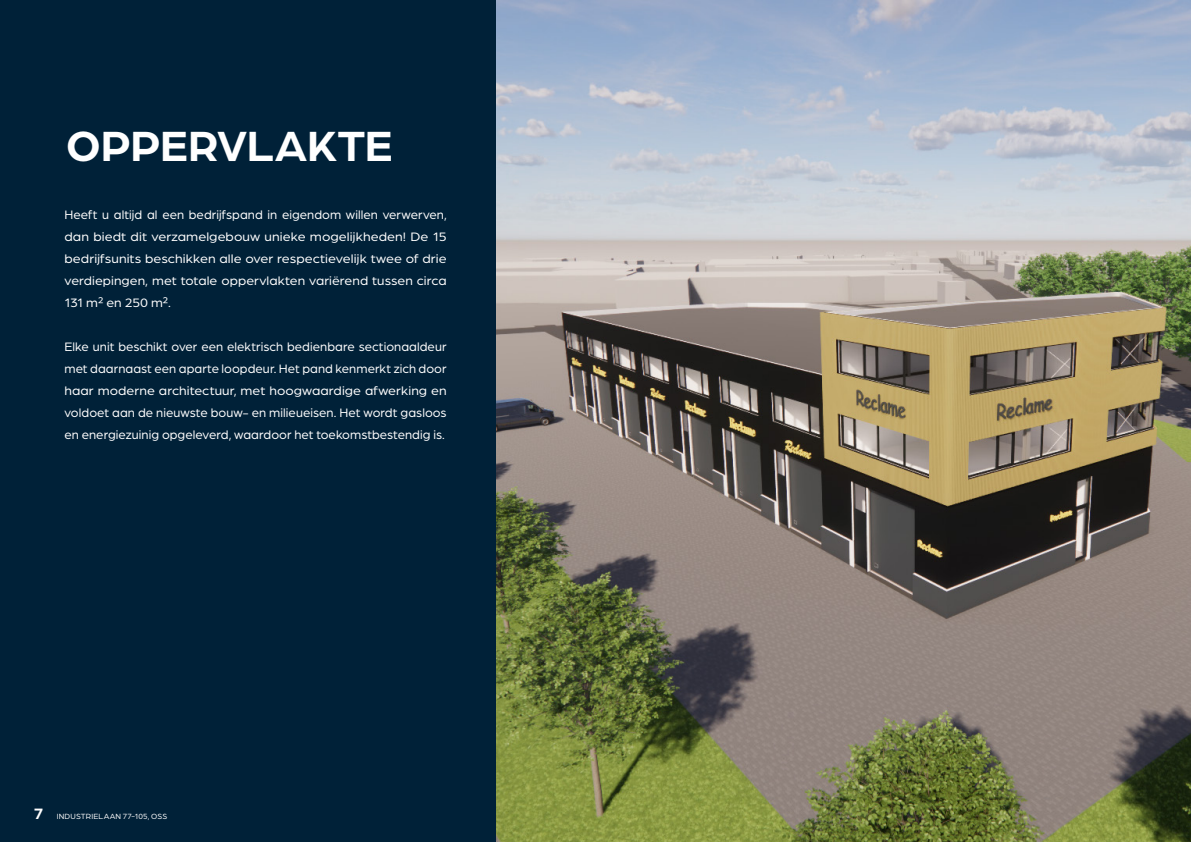
<style>
.page{position:relative;width:1191px;height:842px;background:#fff}
.page>*{position:absolute;margin:0;border:0;box-sizing:border-box;transform-origin:0 0}
.Koppen_groot_wit{font:700 45px "Arboria";letter-spacing:-.005em;color:#fff}
.Broodtekst_wit{font:13px/22px "Arboria";color:#fff;text-align:justify}
.t1{font:8px "Arboria";letter-spacing:.02em;color:#fff}
.s1{font-weight:700;font-size:16px}
</style>
<div class="page">
<div style="left:0;top:0;width:497px;height:842px;background:#002138"></div>
<img style="left:496px;top:0;width:695px;height:842px">
<p class="Koppen_groot_wit" style="left:66px;top:115px;width:328px">OPPERVLAKTE</p>
<p class="Broodtekst_wit" style="left:65px;top:203px;width:384px">Heeft u altijd al een bedrijfspand in eigendom willen verwerven, dan biedt dit verzamelgebouw unieke mogelijkheden! De 15 bedrijfsunits beschikken alle over respectievelijk twee of drie verdiepingen, met totale oppervlakten variërend tussen circa 131 m² en 250 m².</p>
<p class="Broodtekst_wit" style="left:65px;top:335px;width:384px">Elke unit beschikt over een elektrisch bedienbare sectionaaldeur met daarnaast een aparte loopdeur. Het pand kenmerkt zich door haar moderne architectuur, met hoogwaardige afwerking en voldoet aan de nieuwste bouw- en milieueisen. Het wordt gasloos en energiezuinig opgeleverd, waardoor het toekomstbestendig is.</p>
<p class="t1" style="left:34px;top:811px;width:135px"><span class="s1">7</span> INDUSTRIELAAN 77-105, OSS</p>
</div>
